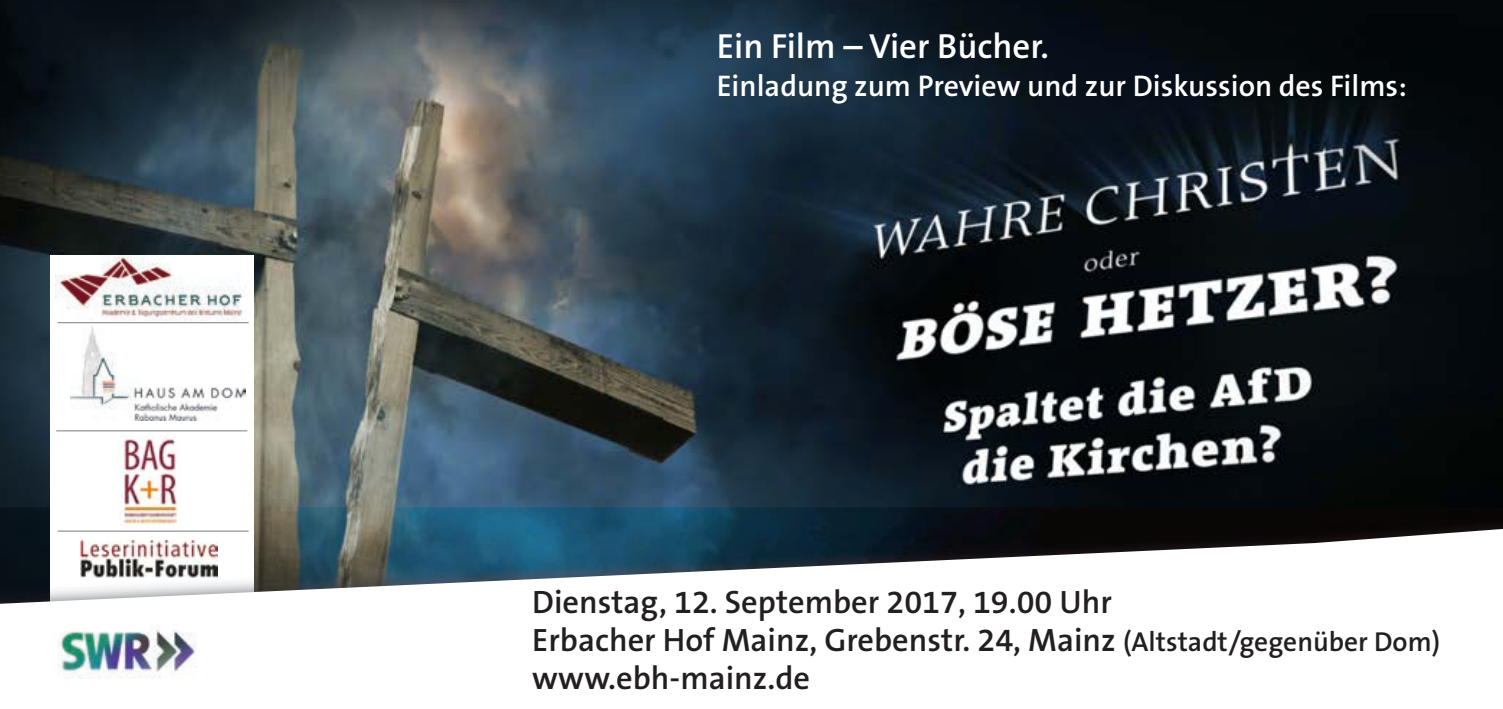
<style>
.page{position:relative;width:1503px;height:709px;background:#fff}
.page>*{position:absolute;margin:0;border:0;box-sizing:border-box;transform-origin:0 0}
.t1{font:600 35px "The Sans B6";color:#fff}
.t2{font:600 32.5px/37.8px "The Sans B6";color:#231f20}
.t3{font:600 30px "The Sans B6";color:#fff}
.s1{font-size:27.5px}
</style>
<div class="page">
<img style="left:0;top:0;width:1502px;height:507px">
<div style="left:50px;top:255px;width:203px;height:357px;background:#fff"></div>
<img style="left:0;top:507px;width:1502px;height:20px">
<img style="left:50px;top:507px;width:203px;height:20px">
<svg style="left:0;top:527px;width:1502px;height:139px"></svg>
<img style="left:58px;top:625px;width:140px;height:54px">
<svg style="left:57px;top:320px;width:189px;height:4px"></svg>
<img style="left:55px;top:255px;width:188px;height:65px">
<img style="left:71px;top:326px;width:174px;height:95px">
<div style="left:67px;top:536px;width:167px;height:42px;background:#fff"></div>
<img style="left:80px;top:540px;width:137px;height:37px">
<div style="left:112px;top:434px;width:77px;height:94px;background:#fff"></div>
<img style="left:119px;top:436px;width:62px;height:90px">
<hr style="left:57px;top:322px;width:192px;height:1px;background:#939598">
<hr style="left:56px;top:430px;width:191px;height:1px;background:#939598">
<hr style="left:58px;top:530px;width:191px;height:2px;background:#939598">
<p class="t1" style="left:716px;top:28px;width:334px">Ein Film – Vier Bücher.</p>
<p class="t3" style="left:716px;top:70px;width:691px">Einladung zum Preview und zur Diskussion des Films:</p>
<p class="t2" style="left:532px;top:584px;width:909px">Dienstag, 12. September 2017, 19.00 Uhr<br>Erbacher Hof Mainz, Grebenstr. 24, Mainz <span class="s1">(Altstadt/gegenüber Dom) </span>www.ebh-mainz.de</p>
</div>
